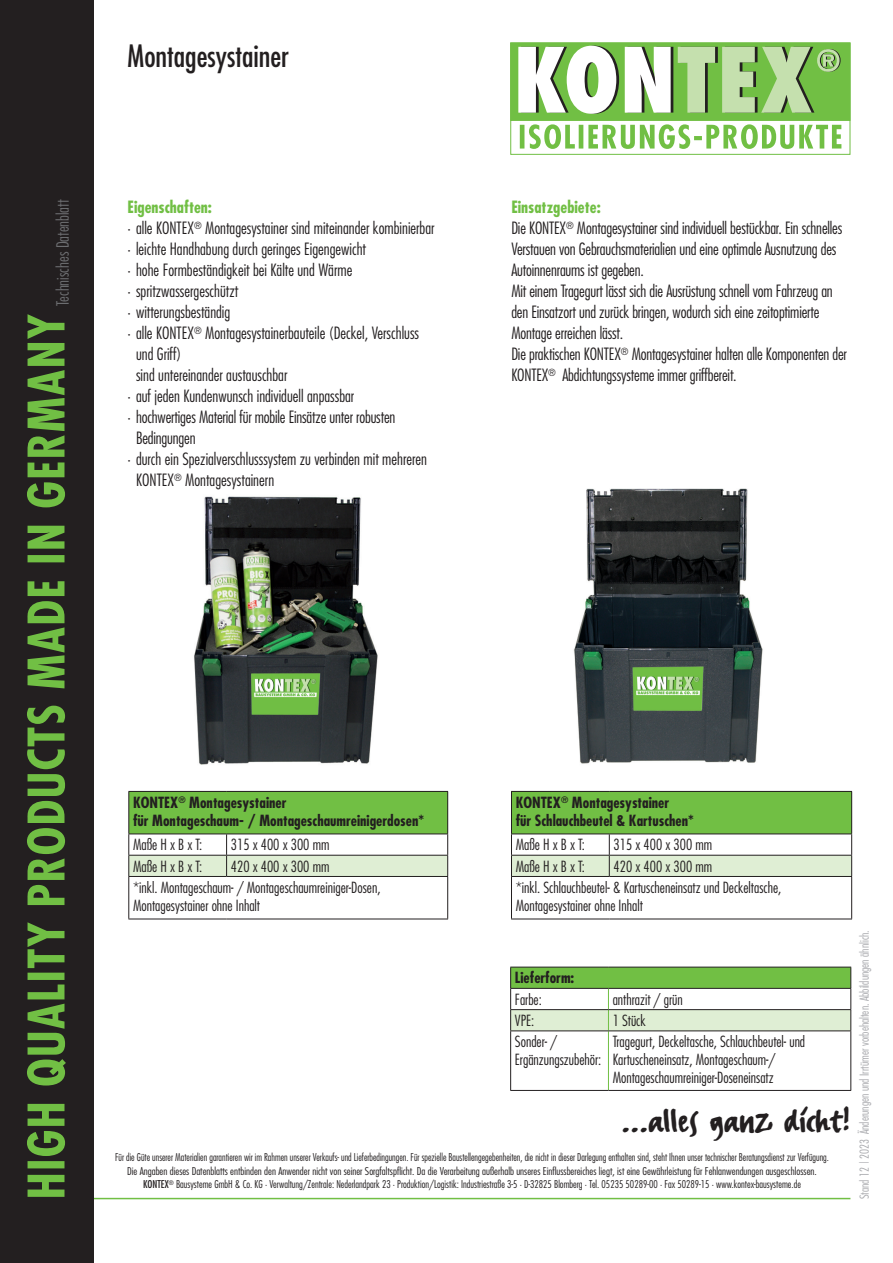
<style>
.page{position:relative;width:893px;height:1263px;background:#fff}
.page>*{position:absolute;margin:0;border:0;box-sizing:border-box;transform-origin:0 0}
.t1{font:42px "FF Erikrighthand";color:#231f20}
.t2{font:condensed 30px "Futura";color:#231f20}
.t3{font:300 condensed 16.5px/21px "Futura";letter-spacing:-.01em;color:#231f20}
.t4{font:300 condensed 16.5px "Futura";color:#6c6d70}
.t5{font:700 condensed 16.5px "Futura";color:#71bf44}
.t6{font:300 condensed 15px/18px "Futura";color:#231f20}
.t7{font:700 condensed 15px/18px "Futura";color:#231f20}
.t8{font:300 condensed 12px "Futura";color:#a8a9ad}
.t9{font:300 condensed 10.5px/13.5px "Futura";color:#231f20;text-align:center;scale:.96 1}
.s1{font-weight:700;color:#71bf44}
.s2{font-weight:400}
</style>
<div class="page">
<svg style="left:510px;top:967px;width:341px;height:123px"></svg>
<hr style="left:510px;top:1031px;width:1px;height:59px;background:#231f20">
<hr style="left:850px;top:1031px;width:1px;height:59px;background:#231f20">
<hr style="left:510px;top:1090px;width:98px;height:1px;background:#231f20">
<hr style="left:608px;top:1090px;width:243px;height:1px;background:#231f20">
<img style="left:194px;top:496px;width:184px;height:269px">
<div style="left:129px;top:791px;width:319px;height:43px;background:#71bf44"></div>
<hr style="left:128px;top:833px;width:99px;height:1px;background:#231f20">
<hr style="left:227px;top:833px;width:221px;height:1px;background:#231f20">
<hr style="left:128px;top:791px;width:99px;height:1px;background:#231f20">
<hr style="left:128px;top:792px;width:1px;height:41px;background:#231f20">
<hr style="left:227px;top:791px;width:221px;height:1px;background:#231f20">
<hr style="left:447px;top:792px;width:1px;height:41px;background:#231f20">
<svg style="left:128px;top:834px;width:320px;height:85px"></svg>
<hr style="left:128px;top:877px;width:1px;height:42px;background:#231f20">
<hr style="left:447px;top:877px;width:1px;height:42px;background:#231f20">
<hr style="left:128px;top:919px;width:99px;height:1px;background:#231f20">
<hr style="left:227px;top:919px;width:221px;height:1px;background:#231f20">
<img style="left:573px;top:488px;width:190px;height:276px">
<div style="left:511px;top:791px;width:341px;height:43px;background:#71bf44"></div>
<hr style="left:511px;top:833px;width:98px;height:1px;background:#231f20">
<hr style="left:609px;top:833px;width:243px;height:1px;background:#231f20">
<hr style="left:511px;top:791px;width:98px;height:1px;background:#231f20">
<hr style="left:511px;top:792px;width:1px;height:41px;background:#231f20">
<hr style="left:609px;top:791px;width:243px;height:1px;background:#231f20">
<hr style="left:851px;top:792px;width:1px;height:41px;background:#231f20">
<svg style="left:511px;top:834px;width:341px;height:85px"></svg>
<hr style="left:511px;top:877px;width:1px;height:42px;background:#231f20">
<hr style="left:851px;top:877px;width:1px;height:42px;background:#231f20">
<hr style="left:511px;top:919px;width:98px;height:1px;background:#231f20">
<hr style="left:609px;top:919px;width:243px;height:1px;background:#231f20">
<hr style="left:94px;top:1198px;width:756px;height:1px;background:#71bf44">
<div style="left:0;top:0;width:94px;height:1263px;background:#231f20"></div>
<div style="left:510px;top:43px;width:340px;height:112px;background:#fff;border:1px solid #71bf44"></div>
<div style="left:510px;top:43px;width:340px;height:78px;background:#71bf44"></div>
<svg style="left:518px;top:46px;width:101px;height:68px"></svg>
<svg style="left:625px;top:47px;width:216px;height:66px"></svg>
<svg style="left:520px;top:124px;width:321px;height:25px"></svg>
<svg style="left:27px;top:314px;width:39px;height:883px"></svg>
<p class="t4" style="left:52px;top:306px;width:108px;rotate:-90deg">Technisches Datenblatt</p>
<h2 class="t2" style="left:128px;top:37px;width:163px">Montagesystainer</h2>
<p class="t5" style="left:128px;top:197px;width:86px">Eigenschaften:</p>
<p class="t3" style="left:128px;top:217px;width:308px">· alle KONTEX<sup>®</sup> Montagesystainer sind miteinander kombinierbar</p>
<p class="t3" style="left:128px;top:238px;width:240px">· leichte Handhabung durch geringes Eigengewicht</p>
<p class="t3" style="left:128px;top:259px;width:226px">· hohe Formbeständigkeit bei Kälte und Wärme</p>
<p class="t3" style="left:128px;top:280px;width:112px">· spritzwassergeschützt</p>
<p class="t3" style="left:128px;top:301px;width:104px">· witterungsbeständig</p>
<p class="t3" style="left:128px;top:322px;width:293px">· alle KONTEX<sup>®</sup> Montagesystainerbauteile (Deckel, Verschluss</p>
<p class="t3" style="left:136px;top:343px;width:47px">und Griff)</p>
<p class="t3" style="left:136px;top:364px;width:153px">sind untereinander austauschbar</p>
<p class="t3" style="left:128px;top:385px;width:228px">· auf jeden Kundenwunsch individuell anpassbar</p>
<p class="t3" style="left:128px;top:406px;width:269px">· hochwertiges Material für mobile Einsätze unter robusten</p>
<p class="t3" style="left:136px;top:427px;width:61px">Bedingungen</p>
<p class="t3" style="left:128px;top:448px;width:301px">· durch ein Spezialverschlusssystem zu verbinden mit mehreren</p>
<p class="t3" style="left:136px;top:469px;width:140px">KONTEX<sup>®</sup> Montagesystainern</p>
<p class="t3" style="left:511px;top:196px;width:337px"><span class="s1">Einsatzgebiete:<br></span>Die KONTEX<sup>®</sup> Montagesystainer sind individuell bestückbar. Ein schnelles Verstauen von Gebrauchsmaterialien und eine optimale Ausnutzung des Autoinnenraums ist gegeben.<br>Mit einem Tragegurt lässt sich die Ausrüstung schnell vom Fahrzeug an den Einsatzort und zurück bringen, wodurch sich eine zeitoptimierte Montage erreichen lässt.<br>Die praktischen KONTEX<sup>®</sup> Montagesystainer halten alle Komponenten der KONTEX<sup>®</sup> Abdichtungssysteme immer griffbereit.</p>
<p class="t7" style="left:133px;top:793px;width:293px">KONTEX<sup>®</sup> Montagesystainer<br>für Montageschaum- / Montageschaumreinigerdosen*</p>
<p class="t6" style="left:133px;top:836px;width:71px">Maße H x B x T:</p>
<p class="t6" style="left:231px;top:836px;width:100px">315 x 400 x 300 mm</p>
<p class="t6" style="left:133px;top:857px;width:71px">Maße H x B x T:</p>
<p class="t6" style="left:133px;top:855px;width:249px;line-height:21.3px;text-indent:98px">420 x 400 x 300 mm<br>*inkl. Montageschaum- / Montageschaumreiniger-Dosen,</p>
<p class="t6" style="left:133px;top:896px;width:129px">Montagesystainer ohne Inhalt</p>
<p class="t7" style="left:516px;top:793px;width:180px">KONTEX<sup>®</sup> Montagesystainer<br>für Schlauchbeutel &amp; Kartuschen*</p>
<p class="t6" style="left:516px;top:836px;width:71px">Maße H x B x T:</p>
<p class="t6" style="left:614px;top:836px;width:100px">315 x 400 x 300 mm</p>
<p class="t6" style="left:516px;top:857px;width:71px">Maße H x B x T:</p>
<p class="t6" style="left:516px;top:855px;width:267px;line-height:21.3px;text-indent:98px">420 x 400 x 300 mm<br>*inkl. Schlauchbeutel- &amp; Kartuscheneinsatz und Deckeltasche,</p>
<p class="t6" style="left:516px;top:896px;width:129px">Montagesystainer ohne Inhalt</p>
<p class="t7" style="left:515px;top:969px;width:61px">Lieferform:</p>
<p class="t6" style="left:515px;top:990px;width:28px">Farbe:</p>
<p class="t6" style="left:613px;top:990px;width:71px">anthrazit / grün</p>
<p class="t6" style="left:515px;top:1011px;width:21px">VPE:</p>
<p class="t6" style="left:613px;top:1011px;width:35px">1 Stück</p>
<p class="t6" style="left:515px;top:1032px;width:88px">Sonder- /<br>Ergänzungszubehör:</p>
<p class="t6" style="left:613px;top:1032px;width:194px">Tragegurt, Deckeltasche, Schlauchbeutel- und<br>Kartuscheneinsatz, Montageschaum-/<br>Montageschaumreiniger-Doseneinsatz</p>
<h1 class="t1" style="left:621px;top:1095px;width:231px">...alles ganz dicht!</h1>
<p class="t9" style="left:115px;top:1150px;width:745px">Für die Güte unserer Materialien garantieren wir im Rahmen unserer Verkaufs- und Lieferbedingungen. Für spezielle Baustellengegebenheiten, die nicht in dieser Darlegung enthalten sind, steht Ihnen unser technischer Beratungsdienst zur Verfügung.<br>Die Angaben dieses Datenblatts entbinden den Anwender nicht von seiner Sorgfaltspflicht. Da die Verarbeitung außerhalb unseres Einflussbereiches liegt, ist eine Gewährleistung für Fehlanwendungen ausgeschlossen.<br><span class="s2">KONTEX</span><sup>®</sup> Bausysteme GmbH &amp; Co. KG · Verwaltung/Zentrale: Nederlandpark 23 · Produktion/Logistik: Industriestraße 3-5 · D-32825 Blomberg · Tel. 05235 50289-00 · Fax 50289-15 · www.kontex-bausysteme.de</p>
<p class="t8" style="left:857px;top:1199px;width:270px;rotate:-90deg">Stand 12 | 2023 Änderungen und Irrtümer vorbehalten. Abbildungen ähnlich.</p>
</div>
